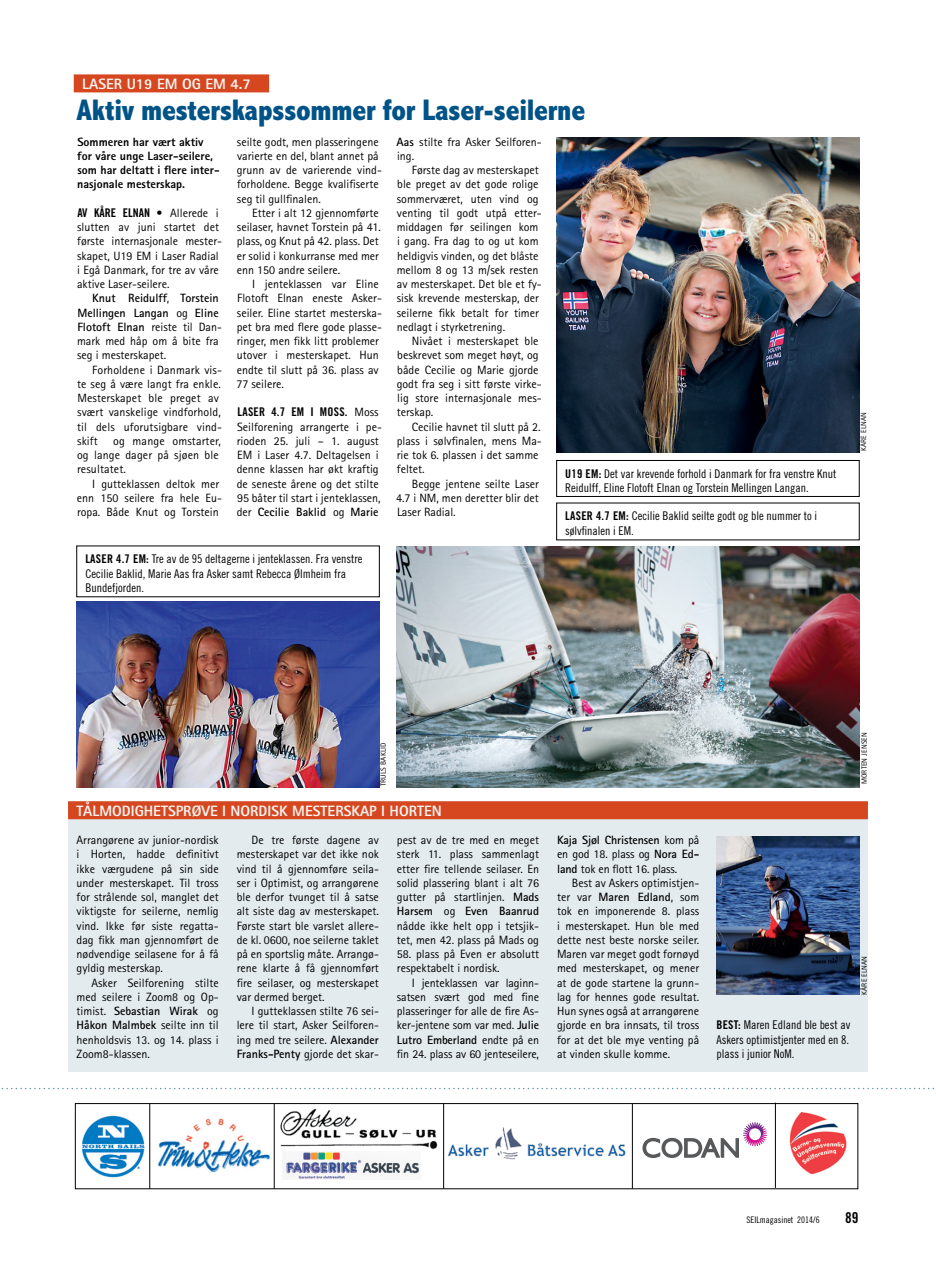
<style>
.page{position:relative;width:936px;height:1263px;background:#fff}
.page>*{position:absolute;margin:0;border:0;box-sizing:border-box;transform-origin:0 0}
.t1{font:800 condensed 30px "Abadi MT Std";letter-spacing:-.01em;color:#005387}
.t2{font:800 15px "Rotis Sans Serif Std";color:#f5f4f1}
.t3{font:15px "Trade Gothic LT Std Bd Cn 20";color:#000}
.t4{font:12px/14.2px "Rotis Sans Serif Std";color:#000}
.t5{font:12px/14.2px "Trade Gothic LT Std Cn 18";color:#000}
.t6{font:800 12px/14.2px "Rotis Sans Serif Std";color:#000}
.t7{font:12px "Trade Gothic LT Std Bd Cn 20";letter-spacing:.02em;color:#000}
.t8{font:9px "Trade Gothic LT Std Cn 18";color:#000}
.t9{font:7.5px "Rotis Sans Serif Std";letter-spacing:.02em;color:#000}
.s1{font-weight:700}
.s2{font-family:"Rotis Sans Serif Std"}
.s3{font-family:"Trade Gothic LT Std Bd Cn 20"}
</style>
<div class="page">
<svg style="left:1px;top:1088px;width:933px;height:1px"></svg>
<div style="left:75px;top:1103px;width:783px;height:86px;border:1px solid #000"></div>
<img style="left:82px;top:1115px;width:62px;height:62px">
<img style="left:280px;top:1108px;width:158px;height:42px">
<img style="left:282px;top:1151px;width:138px;height:29px">
<hr style="left:274px;top:1103px;width:1px;height:85px;background:#000">
<hr style="left:443px;top:1103px;width:1px;height:85px;background:#000">
<hr style="left:632px;top:1103px;width:1px;height:85px;background:#000">
<hr style="left:149px;top:1103px;width:1px;height:85px;background:#000">
<img style="left:158px;top:1118px;width:112px;height:55px">
<img style="left:789px;top:1112px;width:58px;height:61px">
<img style="left:447px;top:1127px;width:179px;height:33px">
<svg style="left:642px;top:1122px;width:125px;height:36px"></svg>
<hr style="left:775px;top:1103px;width:1px;height:85px;background:#000">
<img style="left:556px;top:138px;width:303px;height:315px">
<div style="left:556px;top:460px;width:303px;height:37px;border:1px solid #000"></div>
<img style="left:77px;top:602px;width:302px;height:185px">
<img style="left:396px;top:546px;width:463px;height:241px">
<div style="left:74px;top:74px;width:195px;height:18px;background:#d6461f"></div>
<div style="left:68px;top:801px;width:799px;height:271px;background:#e4ebef"></div>
<div style="left:68px;top:801px;width:799px;height:18px;background:#d6461f"></div>
<img style="left:716px;top:837px;width:143px;height:157px">
<p class="t2" style="left:82px;top:75px;width:170px">LASER U19 EM OG EM 4.7</p>
<h1 class="t1" style="left:77px;top:93px;width:510px">Aktiv mesterskapssommer for Laser-seilerne</h1>
<p class="t6" style="left:77px;top:134px;width:144px">Sommeren har vært aktiv for våre unge Laser-seilere, som har deltatt i flere inter&shy;nasjonale mesterskap.</p>
<p class="t4" style="left:77px;top:206px;width:146px;text-indent:93px">Allerede i slutten av juni startet det første internasjonale mester&shy;skapet, U19 EM i Laser Radial i Egå Danmark, for tre av våre aktive Laser-seilere.</p>
<p class="t4" style="left:77px;top:291px;width:146px;text-indent:15px"><span class="s1">Knut Reidulff</span>, <span class="s1">Torstein<br>Mellingen Langan</span> og <span class="s1">Eline<br>Flotoft Elnan</span> reiste til Dan&shy;mark med håp om å bite fra seg i mesterskapet.</p>
<p class="t4" style="left:77px;top:362px;width:146px;text-indent:15px">Forholdene i Danmark vis&shy;te seg å være langt fra enkle.<br>Mesterskapet ble preget av svært vanskelige vindforhold, til dels uforutsigbare vind&shy;skift</p>
<p class="t4" style="left:77px;top:434px;width:145px;text-indent:36px">og mange omstarter, og lange dager på sjøen ble resultatet.</p>
<p class="t4" style="left:77px;top:476px;width:147px;text-indent:15px">I gutteklassen deltok mer enn 150 seilere fra hele Eu&shy;ropa. Både Knut og Torstein</p>
<p class="t4" style="left:237px;top:134px;width:146px">seilte godt, men plasseringene varierte en del, blant annet på grunn av de varierende vind&shy;forholdene. Begge kvalifiserte seg til gullfinalen.</p>
<p class="t4" style="left:237px;top:206px;width:145px;text-indent:15px">Etter i alt 12 gjennomførte seilaser, havnet Torstein på 41. plass, og Knut på 42. plass. Det er solid i konkurranse med mer enn 150 andre seilere.</p>
<p class="t4" style="left:236px;top:277px;width:147px;text-indent:16px">I jenteklassen var Eline<br>Flotoft Elnan eneste Asker&shy;seiler. Eline startet mesterska&shy;pet bra med flere gode plasse&shy;ringer, men fikk litt problemer utover i mesterskapet. Hun endte til slutt på 36. plass av<br>77 seilere.</p>
<p class="t7" style="left:237px;top:405px;width:142px">LASER 4.7 EM I MOSS. <span class="s2">Moss</span></p>
<p class="t4" style="left:237px;top:419px;width:146px">Seilforening arrangerte i pe&shy;rioden 25. juli – 1. august<br>EM i Laser 4.7. Deltagelsen i denne klassen har økt kraftig de seneste årene og det stilte<br>95 båter til start i jenteklassen, der <span class="s1">Cecilie Baklid</span> og <span class="s1">Marie</span></p>
<p class="t5" style="left:85px;top:552px;width:279px"><span class="s3">LASER 4.7 EM:</span> Tre av de 95 deltagerne i jenteklassen. Fra venstre<br>Cecilie Baklid, Marie Aas fra Asker samt Rebecca Ølmheim fra<br>Bundefjorden.</p>
<p class="t4" style="left:396px;top:134px;width:147px"><span class="s1">Aas</span> stilte fra Asker Seilforen&shy;ing.</p>
<p class="t4" style="left:397px;top:163px;width:146px;text-indent:15px">Første dag av mesterskapet ble preget av det gode rolige sommerværet, uten vind og venting til godt utpå etter&shy;middagen før seilingen kom i gang. Fra dag to og ut kom heldigvis vinden, og det blåste mellom 8 og 13 m/sek resten av mesterskapet. Det ble et fy&shy;sisk krevende mesterskap, der seilerne fikk betalt for timer nedlagt i styrketrening.</p>
<p class="t4" style="left:397px;top:334px;width:146px;text-indent:15px">Nivået i mesterskapet ble beskrevet som meget høyt, og både Cecilie og Marie gjorde godt fra seg i sitt første virke&shy;lig store internasjonale mes&shy;terskap.</p>
<p class="t4" style="left:397px;top:419px;width:146px;text-indent:15px">Cecilie havnet til slutt på 2. plass i sølvfinalen, mens Ma&shy;rie tok 6. plassen i det samme feltet.</p>
<p class="t4" style="left:396px;top:476px;width:144px;text-align:justify;text-indent:16px">Begge jentene seilte Laser 4.7 i NM, men deretter blir det Laser Radial.</p>
<p class="t5" style="left:565px;top:466px;width:272px"><span class="s3">U19 EM:</span> Det var krevende forhold i Danmark for fra venstre Knut<br>Reidulff, Eline Flotoft Elnan og Torstein Mellingen Langan.</p>
<p class="t5" style="left:565px;top:509px;width:253px"><span class="s3">LASER 4.7 EM:</span> Cecilie Baklid seilte godt og ble nummer to i sølvfinalen i EM.</p>
<p class="t9" style="left:859px;top:451px;width:40px;rotate:-90deg">KÅRE ELNAN</p>
<p class="t9" style="left:379px;top:786px;width:45px;rotate:-90deg">TRULS BAKLID</p>
<p class="t9" style="left:859px;top:784px;width:54px;rotate:-90deg">MORTEN JENSEN</p>
<p class="t2" style="left:77px;top:801px;width:367px">TÅLMODIGHETSPRØVE I NORDISK MESTERSKAP I HORTEN</p>
<p class="t4" style="left:77px;top:833px;width:144px;text-align:justify">Arrangørene av junior-nordisk i Horten, hadde definitivt ikke værgudene på sin side under mesterskapet. Til tross for strålende sol, manglet det viktigste for seilerne, nemlig vind. Ikke før siste regatta&shy;dag fikk man gjennomført de nødvendige seilasene for å få gyldig mesterskap.</p>
<p class="t4" style="left:77px;top:975px;width:144px;text-align:justify;text-indent:15px">Asker Seilforening stilte med seilere i Zoom8 og Op&shy;timist. <span class="s1">Sebastian Wirak</span> og <span class="s1">Håkon Malmbek</span> seilte inn til henholdsvis 13. og 14. plass i Zoom8-klassen.</p>
<p class="t4" style="left:237px;top:833px;width:144px;text-align:justify;text-indent:15px">De tre første dagene av mesterskapet var det ikke nok vind til å gjennomføre seila&shy;ser i Optimist, og arrangørene ble derfor tvunget til å satse alt siste dag av mesterskapet.<br>Første start ble varslet allere&shy;de kl. 0600, noe seilerne taklet på en sportslig måte. Arrangø&shy;rene klarte å få gjennomført fire seilaser, og mesterskapet var dermed berget.</p>
<p class="t4" style="left:237px;top:1004px;width:144px;text-align:justify;text-indent:15px">I gutteklassen stilte 76 sei&shy;lere til start, Asker Seilforen&shy;ing med tre seilere. <span class="s1">Alexander Franks-Penty</span> gjorde det skar-</p>
<p class="t4" style="left:397px;top:833px;width:144px;text-align:justify">pest av de tre med en meget sterk 11. plass sammenlagt etter fire tellende seilaser. En solid plassering blant i alt 76 gutter på startlinjen. <span class="s1">Mads Harsem</span> og <span class="s1">Even Baanrud </span>nådde ikke helt opp i tetsjik&shy;tet, men 42. plass på Mads og</p>
<p class="t4" style="left:397px;top:947px;width:144px">58. plass på Even er absolutt respektabelt i nordisk.</p>
<p class="t4" style="left:397px;top:975px;width:144px;text-align:justify;text-indent:15px">I jenteklassen var laginn&shy;satsen svært god med fine plasseringer for alle de fire As&shy;ker-jentene som var med. <span class="s1">Julie Lutro Emberland</span> endte på en fin 24. plass av 60 jenteseilere,</p>
<p class="t4" style="left:557px;top:833px;width:144px;text-align:justify"><span class="s1">Kaja Sjøl Christensen</span> kom på en god 18. plass og <span class="s1">Nora Ed&shy;land</span> tok en flott 16. plass.</p>
<p class="t4" style="left:557px;top:875px;width:144px;text-align:justify;text-indent:15px">Best av Askers optimistjen&shy;ter var <span class="s1">Maren Edland</span>, som tok en imponerende 8. plass i mesterskapet. Hun ble med dette nest beste norske seiler.<br>Maren var meget godt fornøyd med mesterskapet, og mener at de gode startene la grunn&shy;lag for hennes gode resultat.<br>Hun synes også at arrangørene gjorde en bra innsats, til tross for at det ble mye venting på at vinden skulle komme.</p>
<p class="t9" style="left:859px;top:995px;width:40px;rotate:-90deg">KÅRE ELNAN</p>
<p class="t5" style="left:716px;top:1018px;width:135px;text-align:justify"><span class="s3">BEST:</span> Maren Edland ble best av Askers optimistjenter med en 8. plass i junior NoM.</p>
<p class="t8" style="left:746px;top:1214px;width:75px">SEILmagasinet 2014/6</p>
<p class="t3" style="left:845px;top:1208px;width:15px">89</p>
</div>
